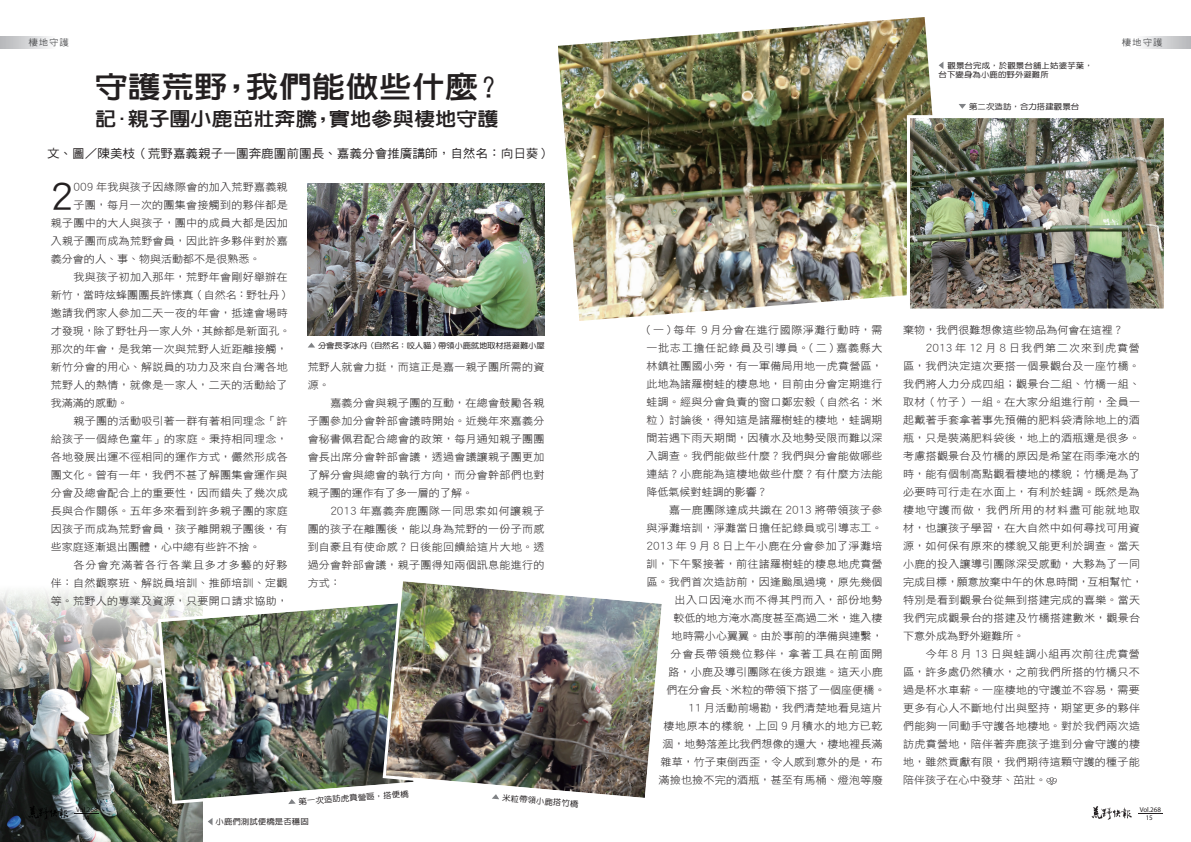
<style>
.page{position:relative;width:1191px;height:842px;background:#fff}
.page>*{position:absolute;margin:0;border:0;box-sizing:border-box;transform-origin:0 0}
.t1{font:37.1px "DF Hei W5 WINP BF";color:#231f20;scale:1.05 1}
.t2{font:30px "New Gothic Extra";letter-spacing:.01em;color:#231f20;scale:1.1 1}
.t3{font:19.2px "New Gothic Extra";letter-spacing:.005em;color:#231f20;scale:1.1 1}
.t4{font:12px "DF Hei W5 WINP BF";color:#231f20;scale:1.05 1}
.t5{font:10.5px/18px "DF Hei W3 WINP BF";letter-spacing:.025em;color:#231f20;text-align:justify;scale:1.05 1}
.t6{font:10.5px "DF Hei W3 WINP BF";color:#231f20;scale:1.05 1}
.t7{font:10.5px "DF Hei W3 WINP BF";letter-spacing:.085em;color:#231f20;scale:1.05 1}
.t8{font:10.5px "DF Hei W3 WINP BF";letter-spacing:.08em;color:#231f20;scale:1.05 1}
.t9{font:10.5px "DF Hei W3 WINP BF";letter-spacing:.045em;color:#231f20;scale:1.05 1}
.t10{font:9px "DF Hei W5 WINP BF";letter-spacing:.1em;color:#57585a;scale:1.05 1}
.t11{font:8px/9.6px "DF Yuan W5 WINP BF";letter-spacing:.01em;color:#231f20;scale:1.05 1}
.t12{font:8px "DF Yuan W5 WINP BF";letter-spacing:-.025em;color:#231f20;scale:1.05 1}
.t13{font:7px/8.2px "Myriad Pro";color:#231f20;text-align:center}
</style>
<div class="page">
<svg style="left:0;top:37px;width:50px;height:11px"></svg>
<svg style="left:1091px;top:806px;width:40px;height:14px"></svg>
<svg style="left:1138px;top:813px;width:24px;height:1px"></svg>
<svg style="left:1142px;top:37px;width:49px;height:11px"></svg>
<img style="left:0;top:590px;width:202px;height:252px">
<img style="left:558px;top:17px;width:386px;height:304px">
<img style="left:905px;top:114px;width:259px;height:199px">
<img style="left:156px;top:598px;width:225px;height:207px">
<img style="left:381px;top:581px;width:281px;height:219px">
<img style="left:308px;top:183px;width:236px;height:152px">
<svg style="left:208px;top:818px;width:4px;height:7px"></svg>
<svg style="left:492px;top:794px;width:7px;height:5px"></svg>
<svg style="left:288px;top:799px;width:8px;height:5px"></svg>
<svg style="left:308px;top:343px;width:7px;height:4px"></svg>
<svg style="left:938px;top:62px;width:5px;height:7px"></svg>
<svg style="left:959px;top:104px;width:7px;height:5px"></svg>
<svg style="left:1046px;top:777px;width:11px;height:8px"></svg>
<p class="t10" style="left:28px;top:38px;width:40px">棲地守護</p>
<p class="t10" style="left:1121px;top:38px;width:40px">棲地守護</p>
<h2 class="t2" style="left:94px;top:71px;width:375px">守護荒野，我們能做些什麼？</h2>
<h3 class="t3" style="left:95px;top:108px;width:368px">記．親子團小鹿茁壯奔騰，實地參與棲地守護</h3>
<p class="t4" style="left:47px;top:148px;width:482px">文、圖／陳美枝（荒野嘉義親子一團奔鹿團前團長、嘉義分會推廣講師，自然名：向日葵）</p>
<h1 class="t1" style="left:51px;top:178px;width:23px">2</h1>
<p class="t5" style="left:73px;top:178px;width:205px">009 年我與孩子因緣際會的加入荒野嘉義親</p>
<p class="t5" style="left:73px;top:196px;width:205px">子團，每月一次的團集會接觸到的夥伴都是</p>
<p class="t5" style="left:51px;top:214px;width:227px">親子團中的大人與孩子，團中的成員大都是因加</p>
<p class="t5" style="left:51px;top:232px;width:227px">入親子團而成為荒野會員，因此許多夥伴對於嘉</p>
<p class="t6" style="left:51px;top:254px;width:201px">義分會的人、事、物與活動都不是很熟悉。</p>
<p class="t5" style="left:74px;top:268px;width:205px">我與孩子初加入那年，荒野年會剛好舉辦在</p>
<p class="t6" style="left:51px;top:290px;width:230px">新竹，當時炫蜂團團長許愫真（自然名：野牡丹）</p>
<p class="t5" style="left:51px;top:304px;width:227px">邀請我們家人參加二天一夜的年會，抵達會場時</p>
<p class="t6" style="left:51px;top:326px;width:230px">才發現，除了野牡丹一家人外，其餘都是新面孔。</p>
<p class="t5" style="left:51px;top:340px;width:227px">那次的年會，是我第一次與荒野人近距離接觸，</p>
<p class="t5" style="left:51px;top:358px;width:227px">新竹分會的用心、解說員的功力及來自台灣各地</p>
<p class="t5" style="left:51px;top:376px;width:227px">荒野人的熱情，就像是一家人，二天的活動給了</p>
<p class="t5" style="left:51px;top:394px;width:75px">我滿滿的感動。</p>
<p class="t5" style="left:74px;top:412px;width:205px">親子團的活動吸引著一群有著相同理念「許</p>
<p class="t5" style="left:51px;top:430px;width:227px">給孩子一個綠色童年」的家庭。秉持相同理念，</p>
<p class="t5" style="left:51px;top:448px;width:227px">各地發展出運不徑相同的運作方式，儼然形成各</p>
<p class="t5" style="left:51px;top:466px;width:227px">團文化。曾有一年，我們不甚了解團集會運作與</p>
<p class="t5" style="left:51px;top:484px;width:227px">分會及總會配合上的重要性，因而錯失了幾次成</p>
<p class="t5" style="left:51px;top:502px;width:227px">長與合作關係。五年多來看到許多親子團的家庭</p>
<p class="t5" style="left:51px;top:520px;width:227px">因孩子而成為荒野會員，孩子離開親子團後，有</p>
<p class="t6" style="left:51px;top:542px;width:201px">些家庭逐漸退出團體，心中總有些許不捨。</p>
<p class="t7" style="left:74px;top:560px;width:205px">各分會充滿著各行各業且多才多藝的好夥</p>
<p class="t5" style="left:51px;top:574px;width:227px">伴：自然觀察班、解說員培訓、推師培訓、定觀</p>
<p class="t5" style="left:51px;top:592px;width:227px">等。荒野人的專業及資源，只要開口請求協助，</p>
<p class="t12" style="left:318px;top:341px;width:217px">分會長李冰丹（自然名：咬人貓）帶領小鹿就地取材搭避難小屋</p>
<p class="t5" style="left:308px;top:358px;width:227px">荒野人就會力挺，而這正是嘉一親子團所需的資源。</p>
<p class="t5" style="left:308px;top:394px;width:227px;text-indent:23px">嘉義分會與親子團的互動，在總會鼓勵各親子團參加分會幹部會議時開始。近幾年來嘉義分會秘書佩君配合總會的政策，每月通知親子團團會長出席分會幹部會議，透過會議讓親子團更加了解分會與總會的執行方向，而分會幹部們也對親子團的運作有了多一層的了解。</p>
<p class="t5" style="left:308px;top:502px;width:227px;text-indent:23px">2013 年嘉義奔鹿團隊一同思索如何讓親子團的孩子在離團後，能以身為荒野的一份子而感到自豪且有使命感？日後能回饋給這片大地。透過分會幹部會議，親子團得知兩個訊息能進行的方式：</p>
<p class="t11" style="left:938px;top:60px;width:148px;text-indent:9px">觀景台完成，於觀景台舖上姑婆芋葉，台下變身為小鹿的野外避難所</p>
<p class="t11" style="left:969px;top:102px;width:106px">第二次造訪，合力搭建觀景台</p>
<p class="t5" style="left:646px;top:321px;width:226px">( 一 ) 每年 9 月分會在進行國際淨灘行動時，需一批志工擔任記錄員及引導員。( 二 ) 嘉義縣大林鎮社團國小旁，有一軍備局用地—虎賁營區，此地為諸羅樹蛙的棲息地，目前由分會定期進行蛙調。經與分會負責的窗口鄭宏毅（自然名：米粒）討論後，得知這是諸羅樹蛙的棲地，蛙調期間若遇下雨天期間，因積水及地勢受限而難以深入調查。我們能做些什麼？我們與分會能做哪些連結？小鹿能為這棲地做些什麼？有什麼方法能降低氣候對蛙調的影響？</p>
<p class="t5" style="left:646px;top:501px;width:229px;text-align:right">嘉一鹿團隊達成共識在 2013 將帶領孩子參<br>與淨灘培訓，淨灘當日擔任記錄員或引導志工。<br>2013 年 9 月 8 日上午小鹿在分會參加了淨灘培訓，下午緊接著，前往諸羅樹蛙的棲息地虎賁營區。我們首次造訪前，因逢颱風過境，原先幾個出入口因淹水而不得其門而入，部份地勢<br>較低的地方淹水高度甚至高過二米，進入棲<br>地時需小心翼翼。由於事前的準備與連繫，<br>分會長帶領幾位夥伴，拿著工具在前面開<br>路，小鹿及導引團隊在後方跟進。這天小鹿<br>們在分會長、米粒的帶領下搭了一個座便橋。<br>11 月活動前場勘，我們清楚地看見這片<br>棲地原本的樣貌，上回 9 月積水的地方已乾<br>涸，地勢落差比我們想像的還大，棲地裡長滿<br>雜草，竹子東倒西歪，令人感到意外的是，布<br>滿撿也撿不完的酒瓶，甚至有馬桶、燈泡等廢</p>
<p class="t6" style="left:903px;top:324px;width:211px">棄物，我們很難想像這些物品為何會在這裡？</p>
<p class="t7" style="left:926px;top:342px;width:205px">2013 年 12 月 8 日我們第二次來到虎賁營</p>
<p class="t5" style="left:903px;top:357px;width:227px">區，我們決定這次要搭一個景觀台及一座竹橋。</p>
<p class="t5" style="left:903px;top:375px;width:227px">我們將人力分成四組；觀景台二組、竹橋一組、</p>
<p class="t5" style="left:903px;top:393px;width:227px">取材（竹子）一組。在大家分組進行前，全員一</p>
<p class="t5" style="left:903px;top:411px;width:227px">起戴著手套拿著事先預備的肥料袋清除地上的酒</p>
<p class="t5" style="left:903px;top:429px;width:227px">瓶，只是裝滿肥料袋後，地上的酒瓶還是很多。</p>
<p class="t5" style="left:903px;top:447px;width:227px">考慮搭觀景台及竹橋的原因是希望在雨季淹水的</p>
<p class="t5" style="left:903px;top:465px;width:227px">時，能有個制高點觀看棲地的樣貌；竹橋是為了</p>
<p class="t5" style="left:903px;top:483px;width:227px">必要時可行走在水面上，有利於蛙調。既然是為</p>
<p class="t8" style="left:903px;top:504px;width:227px">棲地守護而做，我們所用的材料盡可能就地取</p>
<p class="t5" style="left:903px;top:519px;width:227px">材，也讓孩子學習，在大自然中如何尋找可用資</p>
<p class="t5" style="left:903px;top:537px;width:227px">源，如何保有原來的樣貌又能更利於調查。當天</p>
<p class="t5" style="left:903px;top:555px;width:227px">小鹿的投入讓導引團隊深受感動，大夥為了一同</p>
<p class="t6" style="left:903px;top:576px;width:230px">完成目標，願意放棄中午的休息時間，互相幫忙，</p>
<p class="t5" style="left:903px;top:591px;width:227px">特別是看到觀景台從無到搭建完成的喜樂。當天</p>
<p class="t5" style="left:903px;top:609px;width:227px">我們完成觀景台的搭建及竹橋搭建數米，觀景台</p>
<p class="t6" style="left:903px;top:630px;width:117px">下意外成為野外避難所。</p>
<p class="t9" style="left:926px;top:648px;width:205px">今年 8 月 13 日與蛙調小組再次前往虎賁營</p>
<p class="t5" style="left:903px;top:663px;width:227px">區，許多處仍然積水，之前我們所搭的竹橋只不</p>
<p class="t5" style="left:903px;top:681px;width:227px">過是杯水車薪。一座棲地的守護並不容易，需要</p>
<p class="t5" style="left:903px;top:699px;width:227px">更多有心人不斷地付出與堅持，期望更多的夥伴</p>
<p class="t5" style="left:903px;top:717px;width:227px">們能夠一同動手守護各地棲地。對於我們兩次造</p>
<p class="t5" style="left:903px;top:735px;width:227px">訪虎賁營地，陪伴著奔鹿孩子進到分會守護的棲</p>
<p class="t5" style="left:903px;top:753px;width:227px">地，雖然貢獻有限，我們期待這顆守護的種子能</p>
<p class="t6" style="left:903px;top:774px;width:138px">陪伴孩子在心中發芽、茁壯。</p>
<p class="t11" style="left:298px;top:797px;width:106px;rotate:-4deg">第一次造訪虎賁營區，搭便橋</p>
<p class="t11" style="left:503px;top:793px;width:74px;rotate:5deg">米粒帶領小鹿搭竹橋</p>
<p class="t13" style="left:76px;top:805px;width:23px">Vol.268<br>14</p>
<p class="t13" style="left:1139px;top:805px;width:23px">Vol.268<br>15</p>
<p class="t11" style="left:215px;top:817px;width:90px">小鹿們測試便橋是否穩固</p>
</div>
